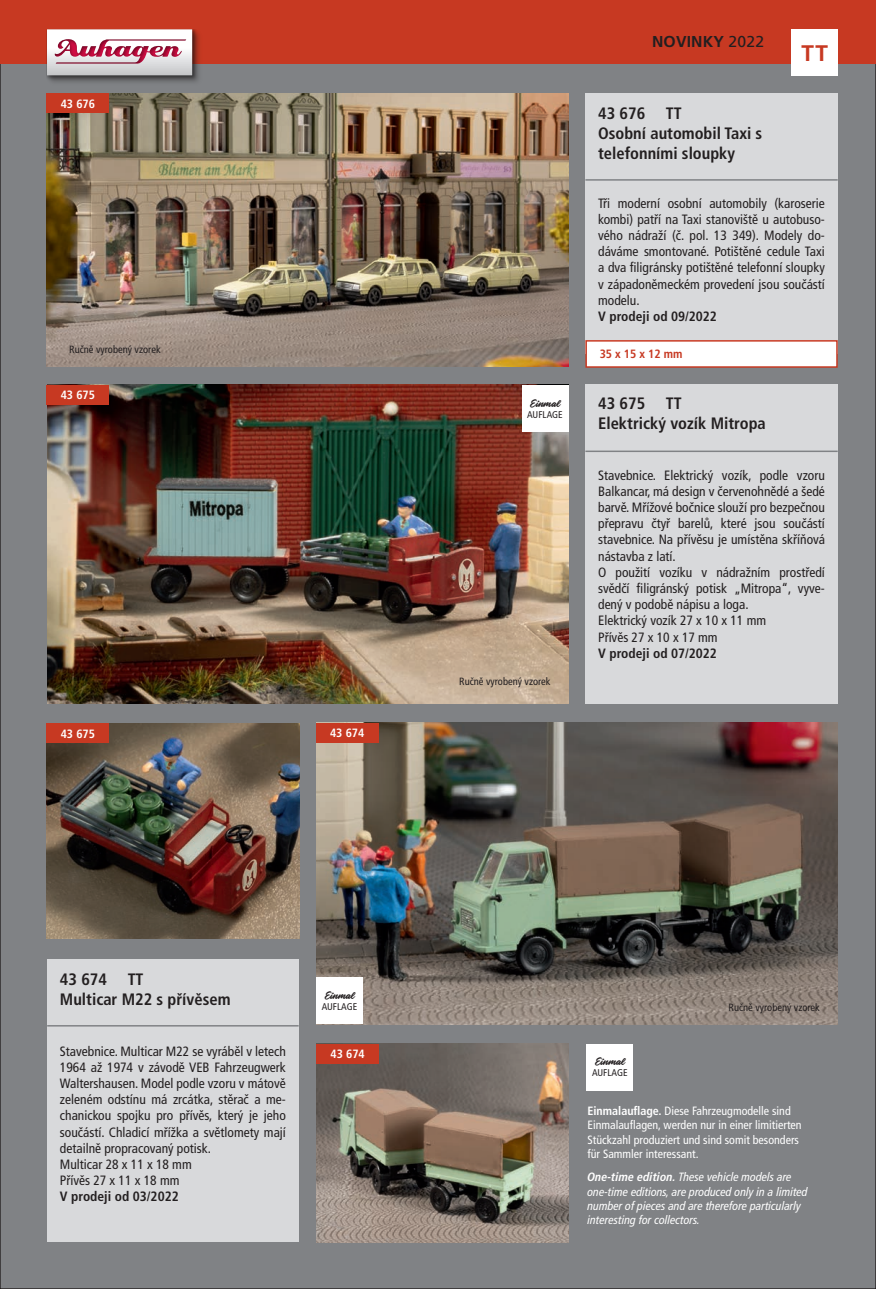
<style>
.page{position:relative;width:876px;height:1289px;background:#fff}
.page>*{position:absolute;margin:0;border:0;box-sizing:border-box;transform-origin:0 0}
.t1{font:700 22.5px "Frutiger LT Com";color:#c73922}
.t2{font:700 condensed 16.5px/19.8px "Frutiger LT Com";color:#231f20}
.t3{font:700 15.75px "Frutiger LT Com";letter-spacing:.01em;color:#231f20}
.t4{font:condensed 13.5px/16.2px "Frutiger LT Com";color:#231f20}
.t5{font:700 condensed 13.5px "Frutiger LT Com";color:#231f20}
.t6{font:13.5px "Knight Brush";color:#231f20}
.t7{font:italic condensed 12px/14.4px "Frutiger LT Com";color:#fff}
.t8{font:condensed 12px/14.4px "Frutiger LT Com";color:#fff}
.t9{font:700 condensed 12px "Frutiger LT Com";color:#fff}
.t10{font:700 condensed 12px "Frutiger LT Com";color:#c73922}
.t11{font:condensed 10.5px "Frutiger LT Com";color:#231f20}
.t12{font:condensed 9.75px "Frutiger LT Com";letter-spacing:.01em;color:#231f20}
.s1{font-weight:400}
.s2{font-weight:700}
</style>
<div class="page">
<div style="left:0;top:0;width:876px;height:1288px;background:#808285"></div>
<div style="left:0;top:0;width:876px;height:64px;background:#c73922"></div>
<div style="left:791px;top:29px;width:47px;height:47px;background:#fff"></div>
<div style="left:47px;top:29px;width:158px;height:58px;background:#231f20;opacity:.37"></div>
<img style="left:47px;top:29px;width:151px;height:52px">
<svg style="left:47px;top:29px;width:145px;height:46px;background:#ddc2ca"></svg>
<img style="left:47px;top:94px;width:521px;height:272px">
<div style="left:47px;top:94px;width:62px;height:19px;background:#c73922"></div>
<img style="left:48px;top:385px;width:520px;height:318px">
<div style="left:47px;top:385px;width:62px;height:19px;background:#c73922"></div>
<img style="left:47px;top:723px;width:252px;height:215px">
<div style="left:47px;top:723px;width:62px;height:20px;background:#c73922"></div>
<div style="left:522px;top:385px;width:46px;height:46px;background:#fff"></div>
<img style="left:316px;top:722px;width:522px;height:302px">
<div style="left:316px;top:722px;width:62px;height:20px;background:#c73922"></div>
<div style="left:316px;top:977px;width:47px;height:47px;background:#fff"></div>
<img style="left:316px;top:1043px;width:252px;height:199px">
<div style="left:317px;top:1043px;width:62px;height:20px;background:#c73922"></div>
<div style="left:586px;top:1043px;width:47px;height:47px;background:#fff"></div>
<div style="left:585px;top:94px;width:253px;height:260px;background:#d8d9db"></div>
<hr style="left:585px;top:179px;width:253px;height:2px;background:#808285">
<div style="left:586px;top:341px;width:251px;height:26px;background:#fff"></div>
<div style="left:585px;top:340px;width:253px;height:28px;border:2px solid #c73922"></div>
<div style="left:585px;top:385px;width:253px;height:318px;background:#d8d9db"></div>
<hr style="left:585px;top:450px;width:253px;height:2px;background:#808285">
<div style="left:47px;top:959px;width:252px;height:283px;background:#d8d9db"></div>
<hr style="left:47px;top:1025px;width:252px;height:1px;background:#808285">
<p class="t9" style="left:61px;top:97px;width:36px">43 676</p>
<p class="t11" style="left:69px;top:344px;width:93px">Ručně vyrobený vzorek</p>
<p class="t9" style="left:61px;top:388px;width:36px">43 675</p>
<p class="t9" style="left:61px;top:726px;width:36px">43 675</p>
<p class="t9" style="left:330px;top:726px;width:36px">43 674</p>
<p class="t2" style="left:60px;top:969px;width:172px">43 674 TT<br>Multicar M22 s přívěsem</p>
<p class="t4" style="left:60px;top:1042px;width:227px">Stavebnice. Multicar M22 se vyráběl v letech 1964 až 1974 v závodě VEB Fahrzeugwerk Waltershausen. Model podle vzoru v mátově zeleném odstínu má zrcátka, stěrač a me&shy;chanickou spojku pro přívěs, který je jeho součástí. Chladicí mřížka a světlomety mají detailně propracovaný potisk.<br>Multicar 28 x 11 x 18 mm<br>Přívěs 27 x 11 x 18 mm</p>
<p class="t5" style="left:60px;top:1188px;width:120px">V prodeji od 03/2022</p>
<p class="t6" style="left:324px;top:988px;width:32px">Einmal</p>
<p class="t12" style="left:322px;top:1001px;width:37px">AUFLAGE</p>
<p class="t9" style="left:331px;top:1046px;width:36px">43 674</p>
<p class="t6" style="left:530px;top:395px;width:32px">Einmal</p>
<p class="t12" style="left:527px;top:408px;width:37px">AUFLAGE</p>
<p class="t11" style="left:459px;top:675px;width:93px">Ručně vyrobený vzorek</p>
<p class="t3" style="left:652px;top:32px;width:114px">NOVINKY <span class="s1">2022</span></p>
<h1 class="t1" style="left:801px;top:40px;width:28px">TT</h1>
<p class="t2" style="left:598px;top:103px;width:166px">43 676 TT<br>Osobní automobil Taxi s telefonními sloupky</p>
<p class="t4" style="left:598px;top:195px;width:228px;text-align:justify">Tři moderní osobní automobily (karoserie kombi) patří na Taxi stanoviště u autobuso&shy;vého nádraží (č. pol. 13 349). Modely do&shy;dáváme smontované. Potištěné cedule Taxi a dva filigránsky potištěné telefonní sloupky v západoněmeckém provedení jsou součástí modelu.</p>
<p class="t5" style="left:598px;top:308px;width:120px">V prodeji od 09/2022</p>
<p class="t10" style="left:600px;top:347px;width:84px">35 x 15 x 12 mm</p>
<p class="t2" style="left:598px;top:393px;width:169px">43 675 TT<br>Elektrický vozík Mitropa</p>
<p class="t4" style="left:598px;top:467px;width:228px">Stavebnice. Elektrický vozík, podle vzoru Balkancar, má design v červenohnědé a šedé barvě. Mřížové bočnice slouží pro bezpečnou přepravu čtyř barelů, které jsou součástí stavebnice. Na přívěsu je umístěna skříňová nástavba z latí.<br>O použití vozíku v nádražním prostředí svědčí filigránský potisk „Mitropa“, vyve&shy;dený v podobě nápisu a loga.<br>Elektrický vozík 27 x 10 x 11 mm<br>Přívěs 27 x 10 x 17 mm</p>
<p class="t5" style="left:598px;top:645px;width:120px">V prodeji od 07/2022</p>
<p class="t11" style="left:729px;top:1001px;width:93px">Ručně vyrobený vzorek</p>
<p class="t6" style="left:595px;top:1054px;width:32px">Einmal</p>
<p class="t12" style="left:592px;top:1067px;width:37px">AUFLAGE</p>
<p class="t8" style="left:587px;top:1103px;width:216px"><span class="s2">Einmalauflage.</span> Diese Fahrzeugmodelle sind Einmalauflagen, werden nur in einer limitierten Stückzahl produziert und sind somit besonders für Sammler interessant.</p>
<p class="t7" style="left:587px;top:1169px;width:222px"><span class="s2">One-time edition.</span> These vehicle models are one-time editions, are produced only in a limited number of pieces and are therefore particularly interesting for collectors.</p>
</div>
